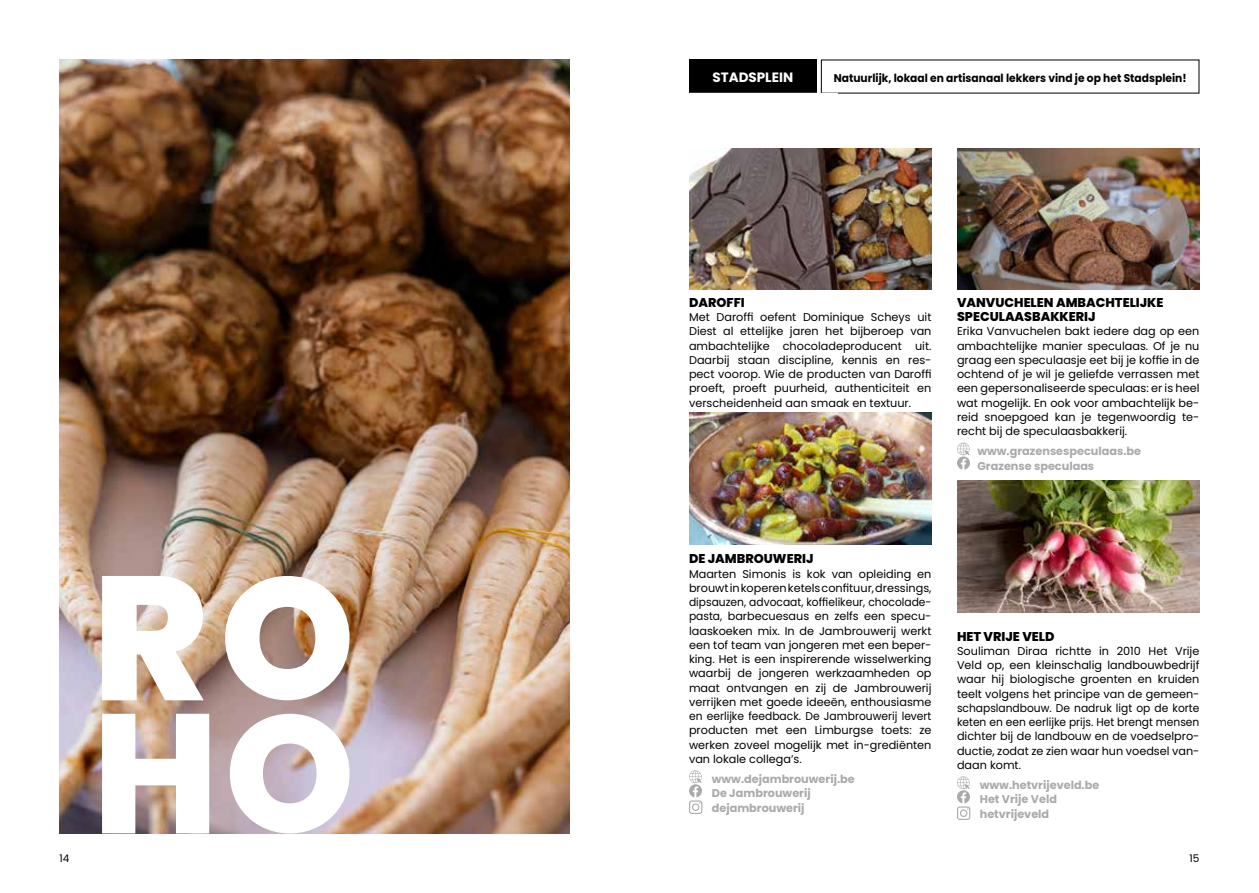
<style>
.page{position:relative;width:1259px;height:893px;background:#fff}
.page>*{position:absolute;margin:0;border:0;box-sizing:border-box;transform-origin:0 0}
.t1{font:700 13.5px "Poppins";color:#fff}
.t2{font:800 12.75px/14.2px "Poppins";color:#000}
.t3{font:11.25px/14.2px "Poppins";color:#000;text-align:justify}
.t4{font:700 11.25px/14.2px "Poppins";color:#aaa}
.t5{font:700 11.25px "Poppins";color:#000;scale:.95 1}
.t6{font:10.5px "Poppins";color:#000}
</style>
<div class="page">
<img style="left:60px;top:60px;width:510px;height:773px">
<svg style="left:689px;top:770px;width:13px;height:44px"></svg>
<svg style="left:957px;top:443px;width:13px;height:27px"></svg>
<svg style="left:957px;top:776px;width:13px;height:44px"></svg>
<img style="left:689px;top:149px;width:242px;height:140px">
<img style="left:957px;top:149px;width:242px;height:140px">
<img style="left:689px;top:412px;width:242px;height:132px">
<img style="left:957px;top:480px;width:242px;height:132px">
<svg style="left:102px;top:576px;width:247px;height:124px"></svg>
<svg style="left:102px;top:714px;width:247px;height:119px"></svg>
<div style="left:689px;top:60px;width:127px;height:34px;background:#000"></div>
<hr style="left:689px;top:93px;width:149px;height:1px;background:#fff">
<p class="t1" style="left:712px;top:70px;width:82px">STADSPLEIN</p>
<p class="t5" style="left:833px;top:72px;width:373px">Natuurlijk, lokaal en artisanaal lekkers vind je op het Stadsplein!</p>
<p class="t2" style="left:689px;top:295px;width:57px">DAROFFI</p>
<p class="t3" style="left:689px;top:310px;width:244px">Met Daroffi oefent Dominique Scheys uit Diest al ettelijke jaren het bijberoep van ambachtelijke chocoladeproducent uit.<br>Daarbij staan discipline, kennis en res&shy;pect voorop. Wie de producten van Daroffi proeft, proeft puurheid, authenticiteit en verscheidenheid aan smaak en textuur.</p>
<p class="t2" style="left:957px;top:295px;width:208px">VANVUCHELEN AMBACHTELIJKE<br>SPECULAASBAKKERIJ</p>
<p class="t3" style="left:957px;top:324px;width:244px">Erika Vanvuchelen bakt iedere dag op een ambachtelijke manier speculaas. Of je nu graag een speculaasje eet bij je koffie in de ochtend of je wil je geliefde verrassen met een gepersonaliseerde speculaas: er is heel wat mogelijk. En ook voor ambachtelijk be&shy;reid snoepgoed kan je tegenwoordig te&shy;recht bij de speculaasbakkerij.</p>
<p class="t4" style="left:977px;top:444px;width:165px">www.grazensespeculaas.be<br>Grazense speculaas</p>
<p class="t2" style="left:689px;top:552px;width:126px">DE JAMBROUWERIJ</p>
<p class="t3" style="left:689px;top:567px;width:244px">Maarten Simonis is kok van opleiding en brouwt in koperen ketels confituur, dressings, dipsauzen, advocaat, koffielikeur, chocolade&shy;pasta, barbecuesaus en zelfs een specu&shy;laaskoeken mix. In de Jambrouwerij werkt een tof team van jongeren met een beper&shy;king. Het is een inspirerende wisselwerking waarbij de jongeren werkzaamheden op maat ontvangen en zij de Jambrouwerij verrijken met goede ideeën, enthousiasme en eerlijke feedback. De Jambrouwerij levert producten met een Limburgse toets: ze werken zoveel mogelijk met in-grediënten van lokale collega’s.</p>
<p class="t4" style="left:712px;top:772px;width:144px">www.dejambrouwerij.be<br>De Jambrouwerij dejambrouwerij</p>
<p class="t2" style="left:957px;top:629px;width:99px">HET VRIJE VELD</p>
<p class="t3" style="left:957px;top:644px;width:244px">Souliman Diraa richtte in 2010 Het Vrije Veld op, een kleinschalig landbouwbedrijf waar hij biologische groenten en kruiden teelt volgens het principe van de gemeen&shy;schapslandbouw. De nadruk ligt op de korte keten en een eerlijke prijs. Het brengt mensen dichter bij de landbouw en de voedselpro&shy;ductie, zodat ze zien waar hun voedsel van&shy;daan komt.</p>
<p class="t4" style="left:979px;top:778px;width:121px">www.hetvrijeveld.be<br>Het Vrije Veld hetvrijeveld</p>
<p class="t6" style="left:60px;top:852px;width:11px">14</p>
<p class="t6" style="left:1189px;top:852px;width:11px">15</p>
</div>
